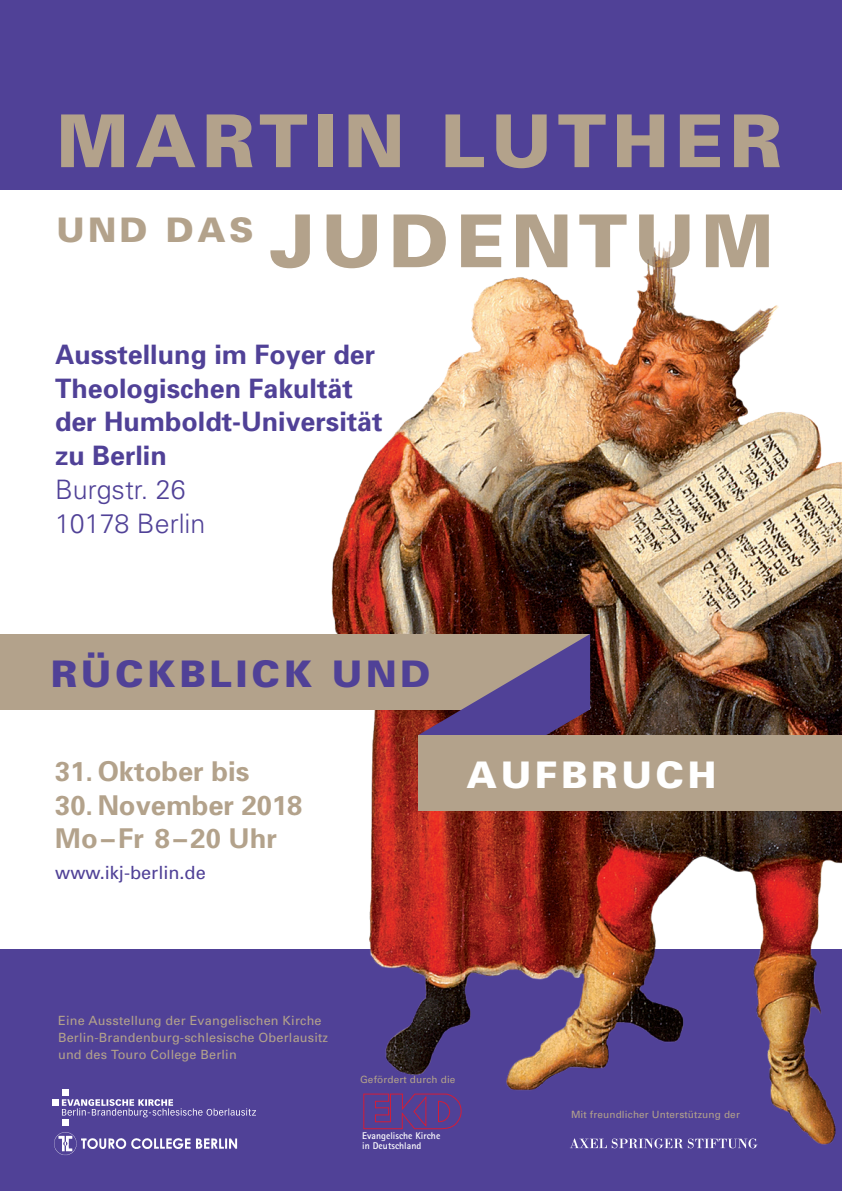
<style>
.page{position:relative;width:842px;height:1191px;background:#fff}
.page>*{position:absolute;margin:0;border:0;box-sizing:border-box;transform-origin:0 0}
.t1{font:900 73px/100px "Univers";letter-spacing:.08em;color:#b3a28b}
.t2{font:900 36.7px "Univers";letter-spacing:.1em;color:#504197}
.t3{font:900 36.7px "Univers";letter-spacing:.1em;color:#fff}
.t4{font:700 27.3px/33.3px "Univers";color:#b3a28b}
.t5{font:700 26.8px/33.8px "Univers";color:#504197}
.t6{font:300 26.8px/33.8px "Univers";color:#504197}
.t7{font:18.2px "Univers";color:#504197}
.t8{font:12.7px/16.9px "Univers";letter-spacing:.015em;color:#b3a28b}
.t9{font:10px "Univers";letter-spacing:.015em;color:#b3a28b}
.t10{font:700 9.8px/9.8px "Rotis Sans Serif";color:#fff}
</style>
<div class="page">
<div style="left:0;top:0;width:842px;height:190px;background:#504197"></div>
<div style="left:0;top:950px;width:842px;height:241px;background:#504197"></div>
<img style="left:299px;top:241px;width:543px;height:908px">
<div style="left:0;top:634px;width:589px;height:75px;background:#b3a28b"></div>
<svg style="left:418px;top:634px;width:172px;height:101px"></svg>
<div style="left:418px;top:735px;width:424px;height:75px;background:#b3a28b"></div>
<div style="left:52px;top:1099px;width:7px;height:6px;background:#fff"></div>
<div style="left:62px;top:1118px;width:6px;height:7px;background:#fff"></div>
<div style="left:62px;top:1089px;width:6px;height:7px;background:#fff"></div>
<svg style="left:62px;top:1099px;width:194px;height:18px"></svg>
<img style="left:54px;top:1132px;width:184px;height:24px">
<svg style="left:570px;top:1138px;width:187px;height:10px"></svg>
<svg style="left:363px;top:1093px;width:98px;height:36px"></svg>
<h1 class="t1" style="left:56px;top:89px;width:727px">MARTIN LUTHER<br><sup>UND</sup> <sup>DAS</sup> JUDENTUM</h1>
<h3 class="t5" style="left:55px;top:336px;width:329px">Ausstellung im Foyer der<br>Theologischen Fakultät der Humboldt-Universität zu Berlin</h3>
<h3 class="t6" style="left:55px;top:472px;width:152px">Burgstr. 26<br>10178 Berlin</h3>
<h2 class="t2" style="left:51px;top:651px;width:381px">RÜCKBLICK UND</h2>
<h3 class="t4" style="left:55px;top:754px;width:196px">31. Oktober bis</h3>
<h2 class="t3" style="left:467px;top:751px;width:251px">AUFBRUCH</h2>
<h3 class="t4" style="left:55px;top:787px;width:249px">30. November 2018<br>Mo–Fr 8–20 Uhr</h3>
<h3 class="t7" style="left:55px;top:861px;width:152px">www.ikj-berlin.de</h3>
<p class="t8" style="left:58px;top:1011px;width:272px">Eine Ausstellung der Evangelischen Kirche<br>Berlin-Brandenburg-schlesische Oberlausitz und des Touro College Berlin</p>
<p class="t9" style="left:360px;top:1073px;width:97px">Gefördert durch die</p>
<p class="t10" style="left:362px;top:1131px;width:80px">Evangelische Kirche in Deutschland</p>
<p class="t9" style="left:571px;top:1107px;width:170px">Mit freundlicher Unterstützung der</p>
</div>
